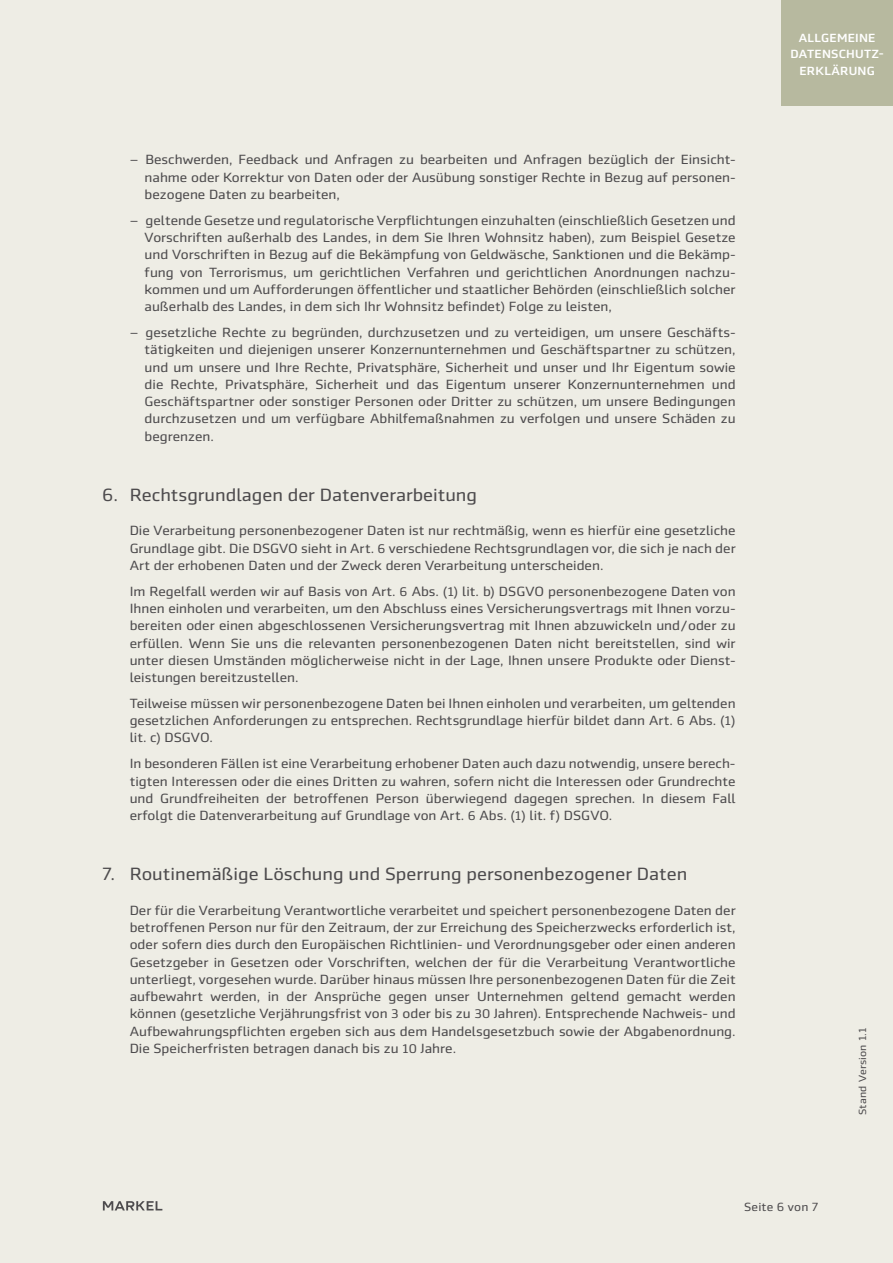
<style>
.page{position:relative;width:893px;height:1263px;background:#eeede5}
.page>*{position:absolute;margin:0;border:0;box-sizing:border-box;transform-origin:0 0}
.t1{font:18px "Markel Sans";color:#4d4b4d}
.t2{font:13.5px/17.2px "Markel Sans";color:#4d4b4d;text-align:justify}
.t3{font:500 12px/16.5px "Markel Sans";letter-spacing:.02em;color:#fff;text-align:center}
.t4{font:12px "Markel Sans";letter-spacing:.01em;color:#4d4b4d}
.t5{font:10.5px "Markel Sans";letter-spacing:.02em;color:#4d4b4d}
.s1{font-size:12.75px}
</style>
<div class="page">
<div style="left:781px;top:0;width:112px;height:105px;background:#b7b99f"></div>
<svg style="left:103px;top:1201px;width:59px;height:9px"></svg>
<p class="t2" style="left:145px;top:151px;width:593px;text-indent:-15px">‒ Beschwerden, Feedback und Anfragen zu bearbeiten und Anfragen bezüglich der Einsicht&shy;nahme oder Korrektur von Daten oder der Ausübung sonstiger Rechte in Bezug auf personen&shy;bezogene Daten zu bearbeiten,</p>
<p class="t2" style="left:145px;top:212px;width:593px;text-indent:-15px">‒ geltende Gesetze und regulatorische Verpflichtungen einzuhalten (einschließlich Gesetzen und Vorschriften außerhalb des Landes, in dem Sie Ihren Wohnsitz haben), zum Beispiel Gesetze und Vorschriften in Bezug auf die Bekämpfung von Geldwäsche, Sanktionen und die Bekämp&shy;fung von Terrorismus, um gerichtlichen Verfahren und gerichtlichen Anordnungen nachzu&shy;kommen und um Aufforderungen öffentlicher und staatlicher Behörden (einschließlich solcher außerhalb des Landes, in dem sich Ihr Wohnsitz befindet) Folge zu leisten,</p>
<p class="t2" style="left:145px;top:324px;width:593px;text-indent:-15px">‒ gesetzliche Rechte zu begründen, durchzusetzen und zu verteidigen, um unsere Geschäfts&shy;tätigkeiten und diejenigen unserer Konzernunternehmen und Geschäftspartner zu schützen, und um unsere und Ihre Rechte, Privatsphäre, Sicherheit und unser und Ihr Eigentum sowie die Rechte, Privatsphäre, Sicherheit und das Eigentum unserer Konzernunternehmen und Geschäftspartner oder sonstiger Personen oder Dritter zu schützen, um unsere Bedingungen durchzusetzen und um verfügbare Abhilfemaßnahmen zu verfolgen und unsere Schäden zu begrenzen.</p>
<h1 class="t1" style="left:102px;top:485px;width:377px">6. Rechtsgrundlagen der Datenverarbeitung</h1>
<p class="t2" style="left:130px;top:522px;width:607px">Die Verarbeitung personenbezogener Daten ist nur rechtmäßig, wenn es hierfür eine gesetzliche Grundlage gibt. Die DSGVO sieht in Art. <span class="s1">6</span> verschiedene Rechtsgrundlagen vor, die sich je nach der Art der erhobenen Daten und der Zweck deren Verarbeitung unterscheiden.</p>
<p class="t2" style="left:130px;top:583px;width:607px">Im Regelfall werden wir auf Basis von Art. <span class="s1">6</span> Abs. (<span class="s1">1</span>) lit. b) DSGVO personenbezogene Daten von Ihnen einholen und verarbeiten, um den Abschluss eines Versicherungsvertrags mit Ihnen vorzu&shy;bereiten oder einen abgeschlossenen Versicherungsvertrag mit Ihnen abzuwickeln und/oder zu erfüllen. Wenn Sie uns die relevanten personenbezogenen Daten nicht bereitstellen, sind wir unter diesen Umständen möglicherweise nicht in der Lage, Ihnen unsere Produkte oder Dienst&shy;leistungen bereitzustellen.</p>
<p class="t2" style="left:130px;top:695px;width:607px">Teilweise müssen wir personenbezogene Daten bei Ihnen einholen und verarbeiten, um geltenden gesetzlichen Anforderungen zu entsprechen. Rechtsgrundlage hierfür bildet dann Art. <span class="s1">6</span> Abs. (<span class="s1">1</span>) lit. c) DSGVO.</p>
<p class="t2" style="left:130px;top:755px;width:607px">In besonderen Fällen ist eine Verarbeitung erhobener Daten auch dazu notwendig, unsere berech&shy;tigten Interessen oder die eines Dritten zu wahren, sofern nicht die Interessen oder Grundrechte und Grundfreiheiten der betroffenen Person überwiegend dagegen sprechen. In diesem Fall erfolgt die Datenverarbeitung auf Grundlage von Art. <span class="s1">6</span> Abs. (<span class="s1">1</span>) lit. f) DSGVO.</p>
<h1 class="t1" style="left:102px;top:864px;width:587px">7. Routinemäßige Löschung und Sperrung personenbezogener Daten</h1>
<p class="t2" style="left:130px;top:902px;width:607px">Der für die Verarbeitung Verantwortliche verarbeitet und speichert personenbezogene Daten der betroffenen Person nur für den Zeitraum, der zur Erreichung des Speicherzwecks erforderlich ist, oder sofern dies durch den Europäischen Richtlinien- und Verordnungsgeber oder einen anderen Gesetzgeber in Gesetzen oder Vorschriften, welchen der für die Verarbeitung Verantwortliche unterliegt, vorgesehen wurde. Darüber hinaus müssen Ihre personenbezogenen Daten für die Zeit aufbewahrt werden, in der Ansprüche gegen unser Unternehmen geltend gemacht werden können (gesetzliche Verjährungsfrist von <span class="s1">3</span> oder bis zu <span class="s1">30</span> Jahren). Entsprechende Nachweis- und Aufbewahrungspflichten ergeben sich aus dem Handelsgesetzbuch sowie der Abgabenordnung.<br>Die Speicherfristen betragen danach bis zu <span class="s1">10</span> Jahre.</p>
<p class="t3" style="left:790px;top:29px;width:95px">ALLGEMEINE<br>DATENSCHUTZ-<br>ERKLÄRUNG</p>
<p class="t5" style="left:857px;top:1115px;width:89px;rotate:-90deg">Stand Version 1.1</p>
<p class="t4" style="left:744px;top:1200px;width:76px">Seite 6 von 7</p>
</div>
